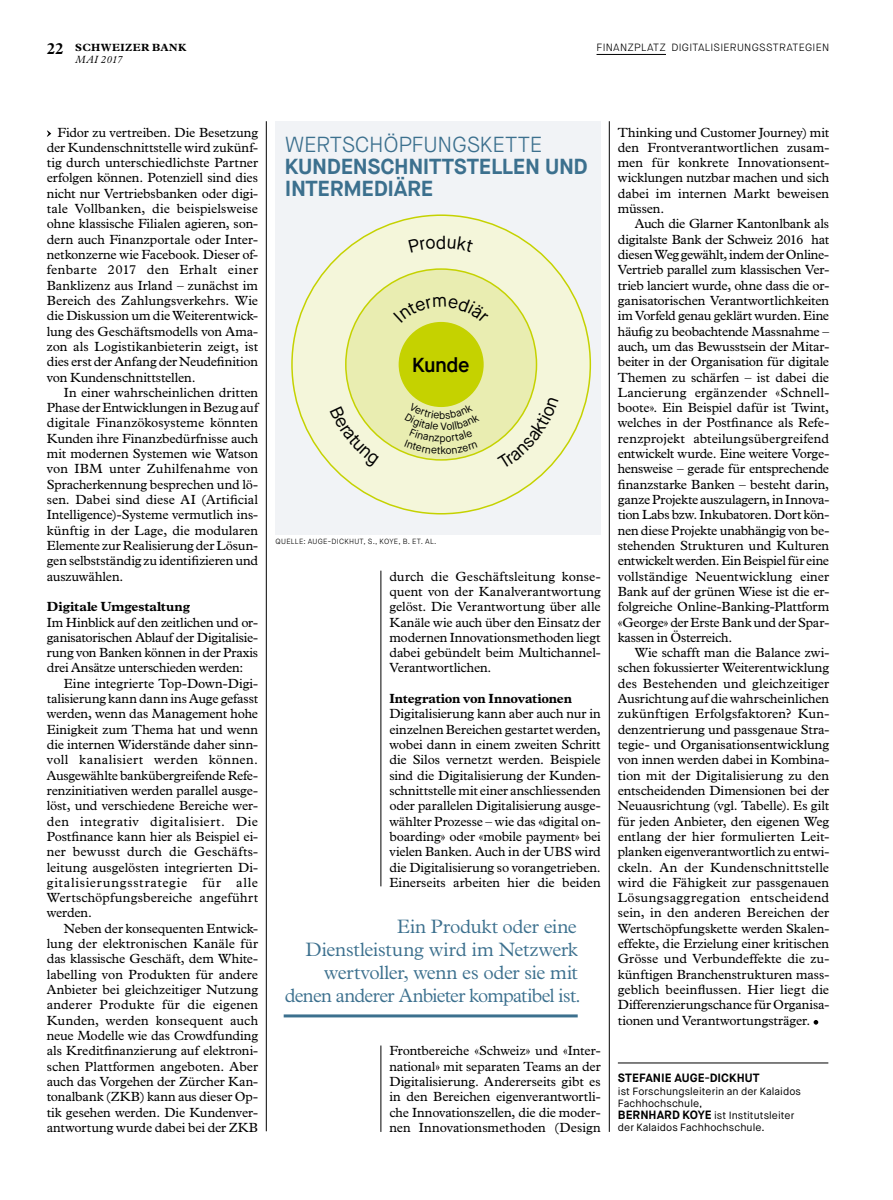
<style>
.page{position:relative;width:893px;height:1200px;background:#fff}
.page>*{position:absolute;margin:0;border:0;box-sizing:border-box;transform-origin:0 0}
.SB_Leadstory_Box_Tit{font:700 21.75px/22.2px "Maison Neue";letter-spacing:-.015em;color:#3c708e}
.SB_Leadstory_Box_Tit-2{font:300 21.75px "Maison Neue";letter-spacing:-.015em;color:#3c708e}
.SB_Professional_Stud{font:600 20.25px "Maison Neue";letter-spacing:-.03em;color:#000}
.SB_Artikel_Zitat_gro{font:300 19.5px/23px "Plantin Std";letter-spacing:-.02em;color:#3c708e;text-align:right}
.SB_Artikel_Lauftext{font:13.35px/15.3px "Plantin Std";letter-spacing:-.01em;color:#000;text-align:justify}
.SB_Artikel_Lauftext-2{font:700 13.35px "Plantin Std";letter-spacing:-.01em;color:#000}
.SB_Insight_Gastkolum{font:700 12px "Maison Neue";letter-spacing:.005em;color:#000}
.SB_Insight_Gastkolum-2{font:10.5px/12.3px "Maison Neue";letter-spacing:.005em;color:#000}
.SB_Rubriktitel_recht{font:300 10.5px "Maison Neue";letter-spacing:.03em;color:#000}
.SB_Pagina_links_x15{font:700 10.5px "Plantin Std";letter-spacing:.04em;color:#000}
.SB_Pagina_Monat_link{font:italic 300 10.5px "Plantin Std";letter-spacing:.015em;color:#000}
.SV_Artikel_Fotobylin{font:300 7.5px "Maison Neue";letter-spacing:.04em;color:#000}
.s1{font-size:16.5px}
.s2{font-weight:700;font-size:12px}
</style>
<div class="page">
<hr style="left:380px;top:570px;width:1px;height:316px;background:#000">
<hr style="left:380px;top:1045px;width:1px;height:86px;background:#000">
<hr style="left:266px;top:121px;width:1px;height:1009px;background:#000">
<hr style="left:609px;top:121px;width:1px;height:1010px;background:#000">
<svg style="left:47px;top:131px;width:4px;height:5px"></svg>
<div style="left:275px;top:121px;width:326px;height:413px;background:#f1f3f6"></div>
<div style="left:292px;top:215px;width:298px;height:298px;background:#f4f6da;border-radius:50%"></div>
<div style="left:346px;top:269px;width:190px;height:191px;background:#e9edb1;border-radius:50%"></div>
<div style="left:399px;top:322px;width:84px;height:84px;background:#c5d200;border-radius:50%"></div>
<div style="left:399px;top:322px;width:85px;height:85px;border:2px solid #c5d200;border-radius:50%"></div>
<svg style="left:814px;top:1020px;width:4px;height:4px"></svg>
<hr style="left:284px;top:1014px;width:294px;height:3px;background:#3c708e">
<hr style="left:618px;top:1062px;width:210px;height:1px;background:#000">
<hr style="left:596px;top:54px;width:70px;height:1px;background:#000">
<svg style="left:432px;top:322px;width:18px;height:1px"></svg>
<svg style="left:404px;top:402px;width:76px;height:52px"></svg>
<svg style="left:497px;top:397px;width:61px;height:72px"></svg>
<svg style="left:330px;top:406px;width:49px;height:61px"></svg>
<p class="SB_Pagina_links_x15" style="left:47px;top:42px;width:141px"><span class="s1">22</span> SCHWEIZER BANK</p>
<p class="SB_Pagina_Monat_link" style="left:75px;top:54px;width:48px">MAI 2017</p>
<p class="SB_Rubriktitel_recht" style="left:596px;top:40px;width:234px">FINANZPLATZ DIGITALISIERUNGSSTRATEGIEN</p>
<p class="SB_Artikel_Lauftext" style="left:47px;top:124px;width:213px;text-indent:11px">Fidor zu vertreiben. Die Besetzung der Kundenschnittstelle wird zukünf&shy;tig durch unterschiedlichste Partner erfolgen können. Potenziell sind dies nicht nur Vertriebsbanken oder digi&shy;tale Vollbanken, die beispielsweise ohne klassische Filialen agieren, son&shy;dern auch Finanzportale oder Inter&shy;netkonzerne wie Facebook. Dieser of&shy;fenbarte 2017 den Erhalt einer Banklizenz aus Irland – zunächst im Bereich des Zahlungsverkehrs. Wie die Diskussion um die Weiterentwick&shy;lung des Geschäftsmodells von Ama&shy;zon als Logistikanbieterin zeigt, ist dies erst der Anfang der Neudefinition von Kundenschnittstellen.</p>
<p class="SB_Artikel_Lauftext" style="left:47px;top:384px;width:213px;text-indent:17px">In einer wahrscheinlichen dritten Phase der Entwicklungen in Bezug auf digitale Finanzökosysteme könnten Kunden ihre Finanzbedürfnisse auch mit modernen Systemen wie Watson von IBM unter Zuhilfenahme von Spracherkennung besprechen und lö&shy;sen. Dabei sind diese AI (Artificial Intelligence)-Systeme vermutlich ins&shy;künftig in der Lage, die modularen Elemente zur Realisierung der Lösun&shy;gen selbstständig zu identifizieren und auszuwählen.</p>
<p class="SB_Artikel_Lauftext-2" style="left:47px;top:598px;width:145px">Digitale Umgestaltung</p>
<p class="SB_Artikel_Lauftext" style="left:47px;top:614px;width:213px">Im Hinblick auf den zeitlichen und or&shy;ganisatorischen Ablauf der Digitalisie&shy;rung von Banken können in der Praxis drei Ansätze unterschieden werden:</p>
<p class="SB_Artikel_Lauftext" style="left:47px;top:675px;width:213px;text-indent:17px">Eine integrierte Top-Down-Digi&shy;talisierung kann dann ins Auge gefasst werden, wenn das Management hohe Einigkeit zum Thema hat und wenn die internen Widerstände daher sinn&shy;voll kanalisiert werden können.<br>Ausgewählte bankübergreifende Refe&shy;renzinitiativen werden parallel ausge&shy;löst, und verschiedene Bereiche wer&shy;den integrativ digitalisiert. Die Postfinance kann hier als Beispiel ei&shy;ner bewusst durch die Geschäfts&shy;leitung ausgelösten integrierten Di&shy;gitalisierungsstrategie für alle Wertschöpfungsbereiche angeführt werden.</p>
<p class="SB_Artikel_Lauftext" style="left:47px;top:920px;width:213px;text-indent:17px">Neben der konsequenten Entwick&shy;lung der elektronischen Kanäle für das klassische Geschäft, dem White&shy;labelling von Produkten für andere Anbieter bei gleichzeitiger Nutzung anderer Produkte für die eigenen Kunden, werden konsequent auch neue Modelle wie das Crowdfunding als Kreditfinanzierung auf elektroni&shy;schen Plattformen angeboten. Aber auch das Vorgehen der Zürcher Kan&shy;tonalbank (ZKB) kann aus dieser Op&shy;tik gesehen werden. Die Kundenver&shy;antwortung wurde dabei bei der ZKB</p>
<p class="SB_Leadstory_Box_Tit-2" style="left:285px;top:131px;width:259px">WERTSCHÖPFUNGSKETTE</p>
<p class="SB_Leadstory_Box_Tit" style="left:285px;top:155px;width:304px">KUNDENSCHNITTSTELLEN UND<br>INTERMEDIÄRE</p>
<p class="SB_Professional_Stud" style="left:412px;top:352px;width:59px">Kunde</p>
<p class="SV_Artikel_Fotobylin" style="left:276px;top:536px;width:162px">QUELLE: AUGE-DICKHUT, S., KOYE, B. ET. AL.</p>
<p class="SB_Artikel_Lauftext" style="left:389px;top:568px;width:213px">durch die Geschäftsleitung konse&shy;quent von der Kanalverantwortung gelöst. Die Verantwortung über alle Kanäle wie auch über den Einsatz der modernen Innovationsmethoden liegt dabei gebündelt beim Multichannel-Verantwortlichen.</p>
<p class="SB_Artikel_Lauftext-2" style="left:389px;top:690px;width:184px">Integration von Innovationen</p>
<p class="SB_Artikel_Lauftext" style="left:389px;top:706px;width:213px">Digitalisierung kann aber auch nur in einzelnen Bereichen gestartet werden, wobei dann in einem zweiten Schritt die Silos vernetzt werden. Beispiele sind die Digitalisierung der Kunden&shy;schnittstelle mit einer anschliessenden oder parallelen Digitalisierung ausge&shy;wählter Prozesse – wie das «digital on&shy;boarding» oder «mobile payment» bei vielen Banken. Auch in der UBS wird die Digitalisierung so vorangetrieben.<br>Einerseits arbeiten hier die beiden</p>
<p class="SB_Artikel_Zitat_gro" style="left:285px;top:914px;width:297px">Ein Produkt oder eine<br>Dienstleistung wird im Netzwerk wertvoller, wenn es oder sie mit denen anderer Anbieter kompatibel ist.</p>
<p class="SB_Artikel_Lauftext" style="left:389px;top:1042px;width:213px">Frontbereiche «Schweiz» und «Inter&shy;national» mit separaten Teams an der Digitalisierung. Andererseits gibt es in den Bereichen eigenverantwortli&shy;che Innovationszellen, die die moder&shy;nen Innovationsmethoden (Design</p>
<p class="SB_Artikel_Lauftext" style="left:618px;top:124px;width:213px">Thinking und Customer Journey) mit den Frontverantwortlichen zusam&shy;men für konkrete Innovationsent&shy;wicklungen nutzbar machen und sich dabei im internen Markt beweisen müssen.</p>
<p class="SB_Artikel_Lauftext" style="left:618px;top:216px;width:213px;text-indent:17px">Auch die Glarner Kantonlbank als digitalste Bank der Schweiz 2016 hat diesen Weg gewählt, indem der Online-Vertrieb parallel zum klassischen Ver&shy;trieb lanciert wurde, ohne dass die or&shy;ganisatorischen Verantwortlichkeiten im Vorfeld genau geklärt wurden. Eine häufig zu beobachtende Massnahme – auch, um das Bewusstsein der Mitar&shy;beiter in der Organisation für digitale Themen zu schärfen – ist dabei die Lancierung ergänzender «Schnell&shy;boote». Ein Beispiel dafür ist Twint, welches in der Postfinance als Refe&shy;renzprojekt abteilungsübergreifend entwickelt wurde. Eine weitere Vorge&shy;hensweise – gerade für entsprechende finanzstarke Banken – besteht darin, ganze Projekte auszulagern, in Innova&shy;tion Labs bzw. Inkubatoren. Dort kön&shy;nen diese Projekte unabhängig von be&shy;stehenden Strukturen und Kulturen entwickelt werden. Ein Beispiel für eine vollständige Neuentwicklung einer Bank auf der grünen Wiese ist die er&shy;folgreiche Online-Banking-Plattform «George» der Erste Bank und der Spar&shy;kassen in Österreich.</p>
<p class="SB_Artikel_Lauftext" style="left:618px;top:645px;width:213px;text-indent:17px">Wie schafft man die Balance zwi&shy;schen fokussierter Weiterentwicklung des Bestehenden und gleichzeitiger Ausrichtung auf die wahrscheinlichen zukünftigen Erfolgsfaktoren? Kun&shy;denzentrierung und passgenaue Stra&shy;tegie- und Organisationsentwicklung von innen werden dabei in Kombina&shy;tion mit der Digitalisierung zu den entscheidenden Dimensionen bei der Neuausrichtung (vgl. Tabelle). Es gilt für jeden Anbieter, den eigenen Weg entlang der hier formulierten Leit&shy;planken eigenverantwortlich zu entwi&shy;ckeln. An der Kundenschnittstelle wird die Fähigkeit zur passgenauen Lösungsaggregation entscheidend sein, in den anderen Bereichen der Wertschöpfungskette werden Skalen&shy;effekte, die Erzielung einer kritischen Grösse und Verbundeffekte die zu&shy;künftigen Branchenstrukturen mass&shy;geblich beeinflussen. Hier liegt die Differenzierungschance für Organisa&shy;tionen und Verantwortungsträger.</p>
<p class="SB_Insight_Gastkolum" style="left:618px;top:1070px;width:143px">STEFANIE AUGE-DICKHUT</p>
<p class="SB_Insight_Gastkolum-2" style="left:618px;top:1084px;width:185px">ist Forschungsleiterin an der Kalaidos<br>Fachhochschule,<br><span class="s2">BERNHARD KOYE</span> ist Institutsleiter der Kalaidos Fachhochschule.</p>
</div>
